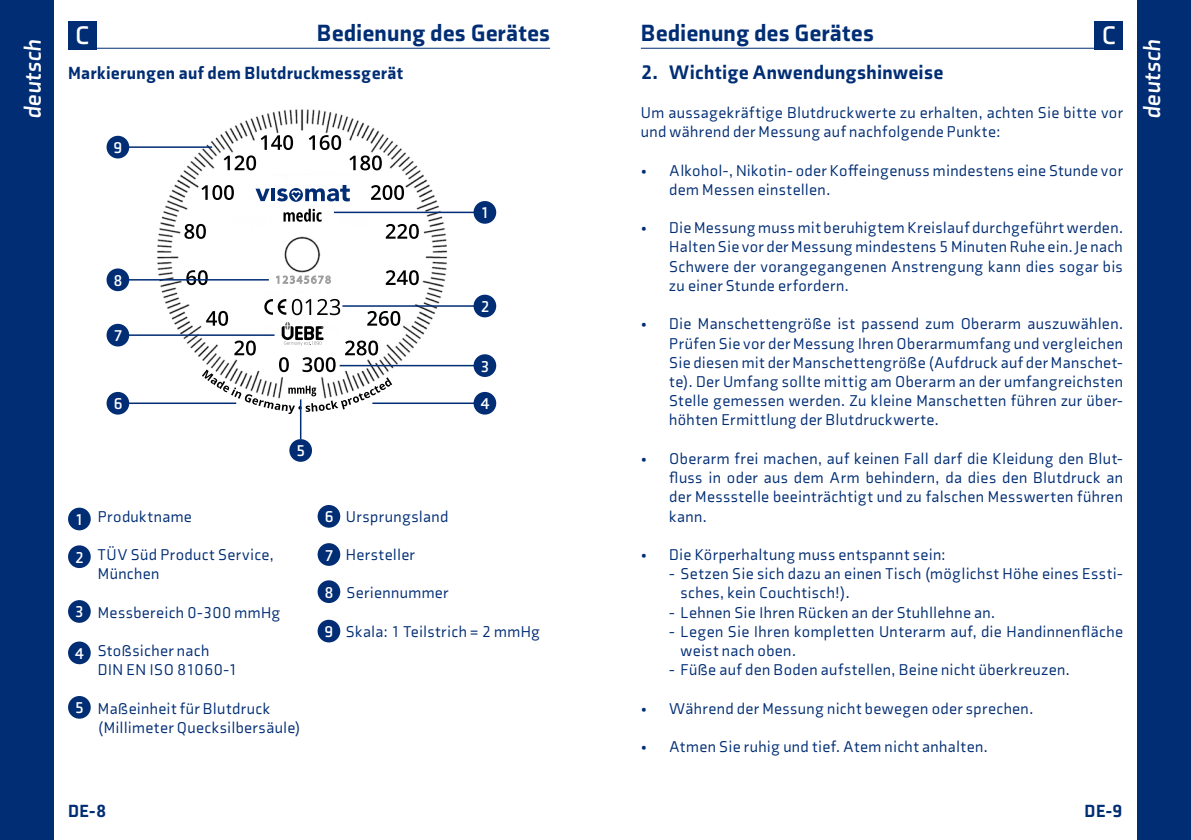
<style>
.page{position:relative;width:1191px;height:840px;background:#fff}
.page>*{position:absolute;margin:0;border:0;box-sizing:border-box;transform-origin:0 0}
.t1{font:700 26px "Axia";color:#fff}
.t2{font:900 24px "Axia";letter-spacing:.01em;color:#002d74}
.t3{font:italic 700 24px "Axia";letter-spacing:.01em;color:#fff}
.t4{font:900 20px "Axia";letter-spacing:.02em;color:#002d74}
.t5{font:900 18px "Axia";letter-spacing:.025em;color:#002d74}
.t6{font:16px/19.2px "Axia";letter-spacing:.025em;color:#002d74}
.t7{font:700 16px "Axia";color:#fff}
</style>
<div class="page">
<div style="left:1137px;top:0;width:54px;height:839px;background:#002d74"></div>
<div style="left:0;top:0;width:54px;height:839px;background:#002d74"></div>
<hr style="left:641px;top:48px;width:482px;height:1px;background:#002d74">
<hr style="left:68px;top:48px;width:482px;height:1px;background:#002d74">
<div style="left:1094px;top:21px;width:29px;height:28px;background:#002d74"></div>
<div style="left:68px;top:21px;width:28px;height:28px;background:#002d74"></div>
<img style="left:121px;top:109px;width:362px;height:326px">
<svg style="left:224px;top:135px;width:69px;height:35px"></svg>
<svg style="left:201px;top:185px;width:33px;height:15px"></svg>
<svg style="left:186px;top:270px;width:22px;height:15px"></svg>
<svg style="left:184px;top:224px;width:22px;height:15px"></svg>
<svg style="left:309px;top:135px;width:32px;height:15px"></svg>
<svg style="left:349px;top:155px;width:33px;height:15px"></svg>
<svg style="left:371px;top:185px;width:33px;height:15px"></svg>
<svg style="left:386px;top:270px;width:33px;height:15px"></svg>
<svg style="left:386px;top:224px;width:33px;height:15px"></svg>
<svg style="left:283px;top:209px;width:39px;height:12px"></svg>
<svg style="left:202px;top:299px;width:198px;height:115px"></svg>
<svg style="left:276px;top:275px;width:55px;height:9px"></svg>
<svg style="left:255px;top:188px;width:15px;height:13px"></svg>
<hr style="left:271px;top:188px;width:4px;height:13px;background:#002d74">
<svg style="left:277px;top:185px;width:73px;height:17px"></svg>
<div style="left:68px;top:507px;width:23px;height:23px;background:#002d74;border-radius:50%"></div>
<div style="left:317px;top:504px;width:23px;height:23px;background:#002d74;border-radius:50%"></div>
<div style="left:68px;top:545px;width:23px;height:22px;background:#002d74;border-radius:50%"></div>
<div style="left:317px;top:543px;width:23px;height:22px;background:#002d74;border-radius:50%"></div>
<div style="left:68px;top:599px;width:23px;height:23px;background:#002d74;border-radius:50%"></div>
<div style="left:68px;top:641px;width:23px;height:22px;background:#002d74;border-radius:50%"></div>
<div style="left:317px;top:580px;width:23px;height:22px;background:#002d74;border-radius:50%"></div>
<div style="left:317px;top:619px;width:23px;height:23px;background:#002d74;border-radius:50%"></div>
<div style="left:68px;top:695px;width:23px;height:23px;background:#002d74;border-radius:50%"></div>
<hr style="left:340px;top:364px;width:139px;height:2px;background:#002d74">
<hr style="left:300px;top:399px;width:1px;height:40px;background:#002d74">
<hr style="left:342px;top:305px;width:134px;height:1px;background:#002d74">
<hr style="left:334px;top:211px;width:142px;height:2px;background:#002d74">
<hr style="left:119px;top:334px;width:155px;height:2px;background:#002d74">
<hr style="left:119px;top:402px;width:117px;height:2px;background:#002d74">
<hr style="left:122px;top:279px;width:147px;height:1px;background:#002d74">
<hr style="left:372px;top:402px;width:107px;height:2px;background:#002d74">
<hr style="left:122px;top:146px;width:90px;height:2px;background:#002d74">
<div style="left:473px;top:201px;width:23px;height:22px;background:#002d74;border-radius:50%"></div>
<div style="left:473px;top:294px;width:23px;height:23px;background:#002d74;border-radius:50%"></div>
<div style="left:473px;top:354px;width:23px;height:23px;background:#002d74;border-radius:50%"></div>
<div style="left:289px;top:439px;width:23px;height:22px;background:#002d74;border-radius:50%"></div>
<div style="left:107px;top:391px;width:22px;height:23px;background:#002d74;border-radius:50%"></div>
<div style="left:473px;top:391px;width:23px;height:23px;background:#002d74;border-radius:50%"></div>
<div style="left:107px;top:323px;width:22px;height:23px;background:#002d74;border-radius:50%"></div>
<div style="left:107px;top:268px;width:22px;height:23px;background:#002d74;border-radius:50%"></div>
<div style="left:107px;top:136px;width:22px;height:22px;background:#002d74;border-radius:50%"></div>
<h1 class="t1" style="left:75px;top:20px;width:16px">C</h1>
<h2 class="t2" style="left:317px;top:18px;width:235px">Bedienung des Gerätes</h2>
<h2 class="t2" style="left:641px;top:18px;width:235px">Bedienung des Gerätes</h2>
<h1 class="t1" style="left:1101px;top:20px;width:16px">C</h1>
<p class="t5" style="left:68px;top:62px;width:336px">Markierungen auf dem Blutdruckmessgerät</p>
<h2 class="t3" style="left:18px;top:119px;width:81px;rotate:-90deg">deutsch</h2>
<h2 class="t3" style="left:1137px;top:119px;width:81px;rotate:-90deg">deutsch</h2>
<p class="t4" style="left:641px;top:60px;width:304px">2. Wichtige Anwendungshinweise</p>
<p class="t6" style="left:641px;top:103px;width:483px">Um aussagekräftige Blutdruckwerte zu erhalten, achten Sie bitte vor und während der Messung auf nachfolgende Punkte:</p>
<p class="t6" style="left:669px;top:160px;width:455px;text-indent:-28px">• Alkohol-, Nikotin- oder Koffeingenuss mindestens eine Stunde vor dem Messen einstellen.</p>
<p class="t6" style="left:669px;top:218px;width:455px;text-align:justify;text-indent:-28px">• Die Messung muss mit beruhigtem Kreislauf durchgeführt werden.<br>Halten Sie vor der Messung mindestens 5 Minuten Ruhe ein. Je nach Schwere der vorangegangenen Anstrengung kann dies sogar bis zu einer Stunde erfordern.</p>
<p class="t7" style="left:113px;top:138px;width:11px">9</p>
<p class="t7" style="left:480px;top:203px;width:11px">1</p>
<p class="t7" style="left:113px;top:270px;width:11px">8</p>
<p class="t7" style="left:113px;top:326px;width:11px">7</p>
<p class="t7" style="left:480px;top:297px;width:11px">2</p>
<p class="t7" style="left:480px;top:356px;width:11px">3</p>
<p class="t7" style="left:113px;top:394px;width:11px">6</p>
<p class="t7" style="left:480px;top:394px;width:11px">4</p>
<p class="t7" style="left:296px;top:441px;width:11px">5</p>
<p class="t6" style="left:98px;top:506px;width:95px">Produktname</p>
<p class="t7" style="left:75px;top:509px;width:11px">1</p>
<p class="t7" style="left:324px;top:507px;width:11px">6</p>
<p class="t7" style="left:75px;top:547px;width:11px">2</p>
<p class="t7" style="left:324px;top:545px;width:11px">7</p>
<p class="t6" style="left:98px;top:544px;width:177px">TÜV Süd Product Service,<br>München</p>
<p class="t6" style="left:98px;top:602px;width:184px">Messbereich 0-300 mmHg</p>
<p class="t7" style="left:324px;top:582px;width:11px">8</p>
<p class="t7" style="left:324px;top:621px;width:11px">9</p>
<p class="t7" style="left:75px;top:602px;width:11px">3</p>
<p class="t7" style="left:75px;top:643px;width:11px">4</p>
<p class="t6" style="left:98px;top:640px;width:141px">Stoßsicher nach<br>DIN EN ISO 81060-1</p>
<p class="t7" style="left:75px;top:697px;width:11px">5</p>
<p class="t6" style="left:98px;top:698px;width:204px">Maßeinheit für Blutdruck (Millimeter Quecksilbersäule)</p>
<p class="t6" style="left:346px;top:506px;width:104px">Ursprungsland</p>
<p class="t6" style="left:346px;top:544px;width:70px">Hersteller</p>
<p class="t6" style="left:346px;top:583px;width:103px">Seriennummer</p>
<p class="t6" style="left:346px;top:621px;width:196px">Skala: 1 Teilstrich = 2 mmHg</p>
<p class="t6" style="left:669px;top:314px;width:455px;text-align:justify;text-indent:-28px">• Die Manschettengröße ist passend zum Oberarm auszuwählen.<br>Prüfen Sie vor der Messung Ihren Oberarmumfang und vergleichen Sie diesen mit der Manschettengröße (Aufdruck auf der Manschet&shy;te). Der Umfang sollte mittig am Oberarm an der umfangreichsten Stelle gemessen werden. Zu kleine Manschetten führen zur über&shy;höhten Ermittlung der Blutdruckwerte.</p>
<p class="t6" style="left:669px;top:448px;width:455px;text-align:justify;text-indent:-28px">• Oberarm frei machen, auf keinen Fall darf die Kleidung den Blut&shy;fluss in oder aus dem Arm behindern, da dies den Blutdruck an der Messstelle beeinträchtigt und zu falschen Messwerten führen kann.</p>
<p class="t6" style="left:641px;top:544px;width:306px">• Die Körperhaltung muss entspannt sein:</p>
<p class="t6" style="left:680px;top:564px;width:444px;text-indent:-11px">- Setzen Sie sich dazu an einen Tisch (möglichst Höhe eines Essti&shy;sches, kein Couchtisch!).</p>
<p class="t6" style="left:680px;top:621px;width:444px;text-indent:-11px">- Legen Sie Ihren kompletten Unterarm auf, die Handinnenfläche weist nach oben.</p>
<p class="t6" style="left:669px;top:602px;width:327px">- Lehnen Sie Ihren Rücken an der Stuhllehne an.</p>
<p class="t6" style="left:669px;top:660px;width:402px">- Füße auf den Boden aufstellen, Beine nicht überkreuzen.</p>
<p class="t6" style="left:641px;top:698px;width:394px">• Während der Messung nicht bewegen oder sprechen.</p>
<p class="t6" style="left:641px;top:736px;width:348px">• Atmen Sie ruhig und tief. Atem nicht anhalten.</p>
<p class="t5" style="left:68px;top:799px;width:40px">DE-8</p>
<p class="t5" style="left:1084px;top:799px;width:40px">DE-9</p>
</div>
